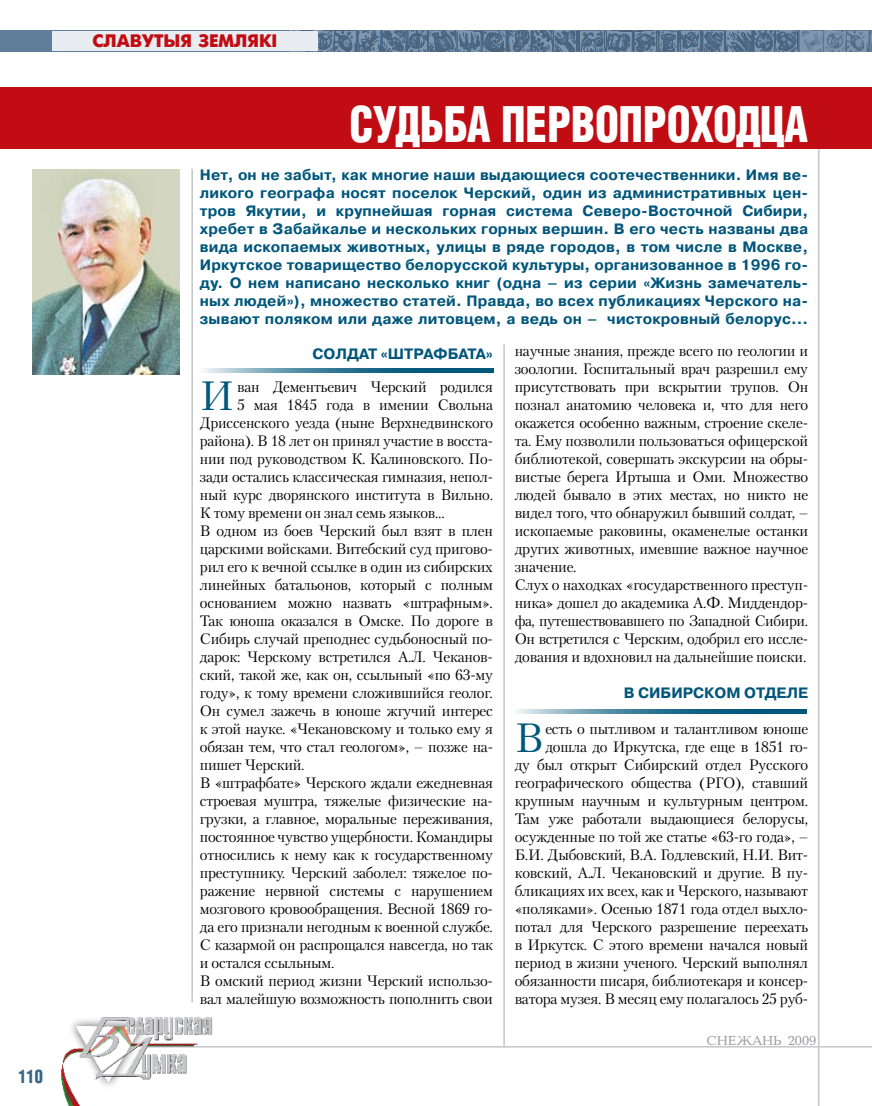
<style>
.page{position:relative;width:872px;height:1106px;background:#fff}
.page>*{position:absolute;margin:0;border:0;box-sizing:border-box;transform-origin:0 0}
.t1{font:700 47.85px "AG Letterica Cond L";color:#fff;scale:.9 1}
.t2{font:40.65px "Petersburg C";color:#00567b}
.t3{font:18px "Futuris Extra C";color:#c10c13}
.t4{font:700 18px "AG Letterica Cond L";color:#386688;scale:.9 1}
.t5{font:15px/18px "Petersburg C";letter-spacing:-.015em;color:#000}
.t6{font:700 15px/18px "Pragmatica C";letter-spacing:.01em;color:#00567b;text-align:justify}
.t7{font:13.5px "Baltica C";color:#97979b}
</style>
<div class="page">
<img style="left:285px;top:30px;width:587px;height:1px">
<svg style="left:0;top:31px;width:871px;height:21px;background:#5f7995"></svg>
<div style="left:52px;top:31px;width:266px;height:20px;background:#e9ecf1"></div>
<hr style="left:146px;top:1046px;width:726px;height:1px;background:#c3c5c7">
<img style="left:61px;top:1002px;width:169px;height:104px">
<svg style="left:871px;top:31px;width:1px;height:21px"></svg>
<hr style="left:818px;top:142px;width:1px;height:964px;background:#c3c5c7">
<hr style="left:503px;top:344px;width:2px;height:702px;background:#c3c5c7">
<hr style="left:191px;top:169px;width:2px;height:833px;background:#c3c5c7">
<div style="left:0;top:87px;width:872px;height:62px;background:#c10c13"></div>
<img style="left:32px;top:170px;width:148px;height:205px">
<svg style="left:517px;top:709px;width:289px;height:4px"></svg>
<svg style="left:204px;top:368px;width:289px;height:5px"></svg>
<p class="t4" style="left:18px;top:1065px;width:29px">110</p>
<p class="t3" style="left:92px;top:31px;width:186px">Славутыя землякі</p>
<h1 class="t1" style="left:349px;top:96px;width:511px">СУДЬБА ПЕРВОПРОХОДЦА</h1>
<p class="t6" style="left:200px;top:166px;width:610px">Нет, он не забыт, как многие наши выдающиеся соотечественники. Имя ве&shy;ликого географа носят поселок Черский, один из административных цен&shy;тров Якутии, и крупнейшая горная система Северо-Восточной Сибири, хребет в Забайкалье и нескольких горных вершин. В его честь названы два вида ископаемых животных, улицы в ряде городов, в том числе в Москве, Иркутское товарищество белорусской культуры, организованное в 1996 го&shy;ду. О нем написано несколько книг (одна – из серии «Жизнь замечатель&shy;ных людей»), множество статей. Правда, во всех публикациях Черского на&shy;зывают поляком или даже литовцем, а ведь он – чистокровный белорус…</p>
<p class="t6" style="left:312px;top:345px;width:182px">Солдат «штрафбата»</p>
<h2 class="t2" style="left:200px;top:371px;width:36px">И</h2>
<p class="t5" style="left:237px;top:377px;width:257px">ван Дементьевич Черский родился</p>
<p class="t5" style="left:514px;top:341px;width:295px">научные знания, прежде всего по геологии и зоологии. Госпитальный врач разрешил ему присутствовать при вскрытии трупов. Он познал анатомию человека и, что для него окажется особенно важным, строение скеле&shy;та. Ему позволили пользоваться офицерской библиотекой, совершать экскурсии на обры&shy;вистые берега Иртыша и Оми. Множество людей бывало в этих местах, но никто не видел того, что обнаружил бывший солдат, – ископаемые раковины, окаменелые останки других животных, имевшие важное научное значение.<br>Слух о находках «государственного преступ&shy;ника» дошел до академика А.Ф. Миддендор&shy;фа, путешествовавшего по Западной Сибири.<br>Он встретился с Черским, одобрил его иссле&shy;дования и вдохновил на дальнейшие поиски.</p>
<p class="t6" style="left:624px;top:684px;width:186px">В Сибирском отделе</p>
<h2 class="t2" style="left:514px;top:713px;width:30px">В</h2>
<p class="t5" style="left:237px;top:395px;width:257px">5 мая 1845 года в имении Свольна</p>
<p class="t5" style="left:200px;top:413px;width:294px">Дриссенского уезда (ныне Верхнедвинского</p>
<p class="t5" style="left:200px;top:431px;width:294px">района). В 18 лет он принял участие в восста-</p>
<p class="t5" style="left:200px;top:449px;width:294px">нии под руководством К. Калиновского. По-</p>
<p class="t5" style="left:200px;top:467px;width:294px">зади остались классическая гимназия, непол-</p>
<p class="t5" style="left:200px;top:485px;width:294px">ный курс дворянского института в Вильно.</p>
<p class="t5" style="left:200px;top:503px;width:246px">К тому времени он знал семь языков...</p>
<p class="t5" style="left:200px;top:521px;width:294px">В одном из боев Черский был взят в плен</p>
<p class="t5" style="left:200px;top:539px;width:294px">царскими войсками. Витебский суд пригово-</p>
<p class="t5" style="left:200px;top:557px;width:294px">рил его к вечной ссылке в один из сибирских</p>
<p class="t5" style="left:200px;top:575px;width:294px">линейных батальонов, который с полным</p>
<p class="t5" style="left:200px;top:593px;width:294px">основанием можно назвать «штрафным».</p>
<p class="t5" style="left:200px;top:611px;width:294px">Так юноша оказался в Омске. По дороге в</p>
<p class="t5" style="left:200px;top:629px;width:294px">Сибирь случай преподнес судьбоносный по-</p>
<p class="t5" style="left:200px;top:647px;width:294px">дарок: Черскому встретился А.Л. Чеканов-</p>
<p class="t5" style="left:200px;top:665px;width:294px">ский, такой же, как он, ссыльный «по 63-му</p>
<p class="t5" style="left:200px;top:683px;width:294px">году», к тому времени сложившийся геолог.</p>
<p class="t5" style="left:200px;top:701px;width:294px">Он сумел зажечь в юноше жгучий интерес</p>
<p class="t5" style="left:200px;top:719px;width:295px">к этой науке. «Чекановскому и только ему я</p>
<p class="t5" style="left:200px;top:737px;width:294px">обязан тем, что стал геологом», – позже на-</p>
<p class="t5" style="left:200px;top:755px;width:106px">пишет Черский.</p>
<p class="t5" style="left:200px;top:773px;width:294px">В «штрафбате» Черского ждали ежедневная</p>
<p class="t5" style="left:200px;top:791px;width:294px">строевая муштра, тяжелые физические на-</p>
<p class="t5" style="left:200px;top:809px;width:294px">грузки, а главное, моральные переживания,</p>
<p class="t5" style="left:200px;top:827px;width:294px">постоянное чувство ущербности. Командиры</p>
<p class="t5" style="left:200px;top:845px;width:294px">относились к нему как к государственному</p>
<p class="t5" style="left:200px;top:863px;width:294px">преступнику. Черский заболел: тяжелое по-</p>
<p class="t5" style="left:200px;top:881px;width:294px">ражение нервной системы с нарушением</p>
<p class="t5" style="left:200px;top:899px;width:294px">мозгового кровообращения. Весной 1869 го-</p>
<p class="t5" style="left:200px;top:917px;width:294px">да его признали негодным к военной службе.</p>
<p class="t5" style="left:200px;top:935px;width:294px">С казармой он распрощался навсегда, но так</p>
<p class="t5" style="left:200px;top:953px;width:136px">и остался ссыльным.</p>
<p class="t5" style="left:200px;top:971px;width:294px">В омский период жизни Черский использо-</p>
<p class="t5" style="left:200px;top:989px;width:294px">вал малейшую возможность пополнить свои</p>
<p class="t5" style="left:514px;top:719px;width:295px;text-align:right">есть о пытливом и талантливом юноше дошла до Иркутска, где еще в 1851 го-<br>ду был открыт Сибирский отдел Русского географического общества (РГО), ставший крупным научным и культурным центром.<br>Там уже работали выдающиеся белорусы, осужденные по той же статье «63-го года», – Б.И. Дыбовский, В.А. Годлевский, Н.И. Вит&shy;ковский, А.Л. Чекановский и другие. В пу&shy;бликациях их всех, как и Черского, называют «поляками». Осенью 1871 года отдел выхло&shy;потал для Черского разрешение переехать в Иркутск. С этого времени начался новый период в жизни ученого. Черский выполнял обязанности писаря, библиотекаря и консер&shy;ватора музея. В месяц ему полагалось 25 руб-</p>
<p class="t7" style="left:706px;top:1033px;width:111px">снежань 2009</p>
</div>
